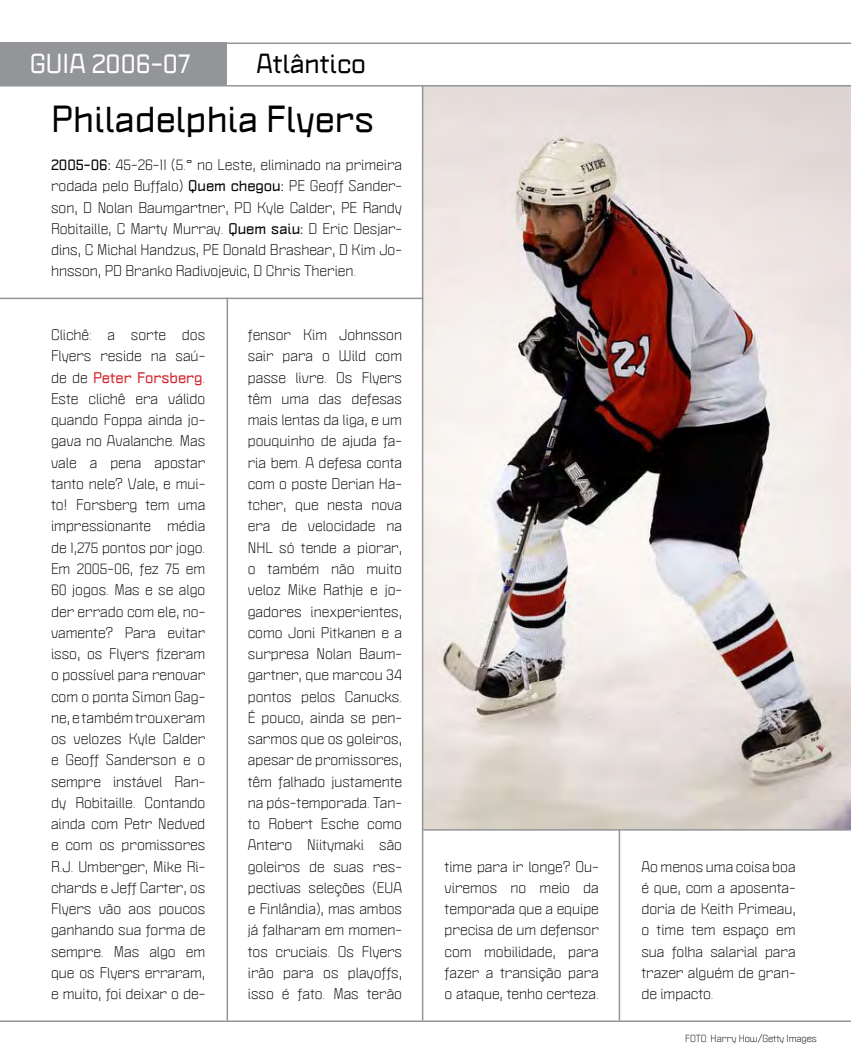
<style>
.page{position:relative;width:851px;height:1063px;background:#fff}
.page>*{position:absolute;margin:0;border:0;box-sizing:border-box;transform-origin:0 0}
.t1{font:700 33px "Politica XT";color:#000}
.t2{font:700 24px "Politica XT";color:#fff}
.t3{font:700 24px "Politica XT";color:#000}
.t4{font:13.5px/21.3px "Politica XT";color:#000;text-align:justify}
.t5{font:9px "Politica XT";color:#000}
.s1{font-weight:700}
.s2{font-weight:700;color:#d2232a}
</style>
<div class="page">
<img style="left:423px;top:87px;width:427px;height:742px">
<hr style="left:0;top:43px;width:850px;height:1px;background:#939598">
<hr style="left:0;top:85px;width:850px;height:2px;background:#939598">
<div style="left:0;top:43px;width:226px;height:42px;background:#939598"></div>
<hr style="left:0;top:298px;width:423px;height:1px;background:#939598">
<hr style="left:0;top:1020px;width:850px;height:2px;background:#939598">
<hr style="left:422px;top:85px;width:1px;height:935px;background:#939598">
<hr style="left:423px;top:829px;width:427px;height:2px;background:#939598">
<hr style="left:226px;top:298px;width:2px;height:722px;background:#939598">
<hr style="left:618px;top:829px;width:2px;height:191px;background:#939598">
<h2 class="t2" style="left:30px;top:48px;width:163px">GUIA 2006-07</h2>
<h2 class="t3" style="left:256px;top:48px;width:111px">Atlântico</h2>
<h1 class="t1" style="left:51px;top:97px;width:324px">Philadelphia Flyers</h1>
<p class="t4" style="left:51px;top:154px;width:352px"><span class="s1">2005-06:</span> 45-26-11 (5.° no Leste, eliminado na primeira rodada pelo Buffalo) <span class="s1">Quem chegou:</span> PE Geoff Sander&shy;son, D Nolan Baumgartner, PD Kyle Calder, PE Randy Robitaille, C Marty Murray. <span class="s1">Quem saiu:</span> D Eric Desjar&shy;dins, C Michal Handzus, PE Donald Brashear, D Kim Jo&shy;hnsson, PD Branko Radivojevic, D Chris Therien.</p>
<p class="t4" style="left:51px;top:324px;width:156px">Clichê: a sorte dos Flyers reside na saú&shy;de de <span class="s2">Peter Forsberg</span>.<br>Este clichê era válido quando Foppa ainda jo&shy;gava no Avalanche. Mas vale a pena apostar tanto nele? Vale, e mui&shy;to! Forsberg tem uma impressionante média de 1,275 pontos por jogo.<br>Em 2005-06, fez 75 em 60 jogos. Mas e se algo der errado com ele, no&shy;vamente? Para evitar isso, os Flyers fizeram o possível para renovar com o ponta Simon Gag&shy;ne, e também trouxeram os velozes Kyle Calder e Geoff Sanderson e o sempre instável Ran&shy;dy Robitaille. Contando ainda com Petr Nedved e com os promissores R.J. Umberger, Mike Ri&shy;chards e Jeff Carter, os Flyers vão aos poucos ganhando sua forma de sempre. Mas algo em que os Flyers erraram, e muito, foi deixar o de-</p>
<p class="t4" style="left:248px;top:324px;width:156px">fensor Kim Johnsson sair para o Wild com passe livre. Os Flyers têm uma das defesas mais lentas da liga, e um pouquinho de ajuda fa&shy;ria bem. A defesa conta com o poste Derian Ha&shy;tcher, que nesta nova era de velocidade na NHL só tende a piorar, o também não muito veloz Mike Rathje e jo&shy;gadores inexperientes, como Joni Pitkanen e a surpresa Nolan Baum&shy;gartner, que marcou 34 pontos pelos Canucks.<br>É pouco, ainda se pen&shy;sarmos que os goleiros, apesar de promissores, têm falhado justamente na pós-temporada. Tan&shy;to Robert Esche como Antero Niitymaki são goleiros de suas res&shy;pectivas seleções (EUA e Finlândia), mas ambos já falharam em momen&shy;tos cruciais. Os Flyers irão para os playoffs, isso é fato. Mas terão</p>
<p class="t4" style="left:444px;top:856px;width:156px">time para ir longe? Ou&shy;viremos no meio da temporada que a equipe precisa de um defensor com mobilidade, para fazer a transição para o ataque, tenho certeza.</p>
<p class="t4" style="left:641px;top:856px;width:156px">Ao menos uma coisa boa é que, com a aposenta&shy;doria de Keith Primeau, o time tem espaço em sua folha salarial para trazer alguém de gran&shy;de impacto.</p>
<p class="t5" style="left:685px;top:1033px;width:133px">FOTO: Harry How/Getty Images</p>
</div>
